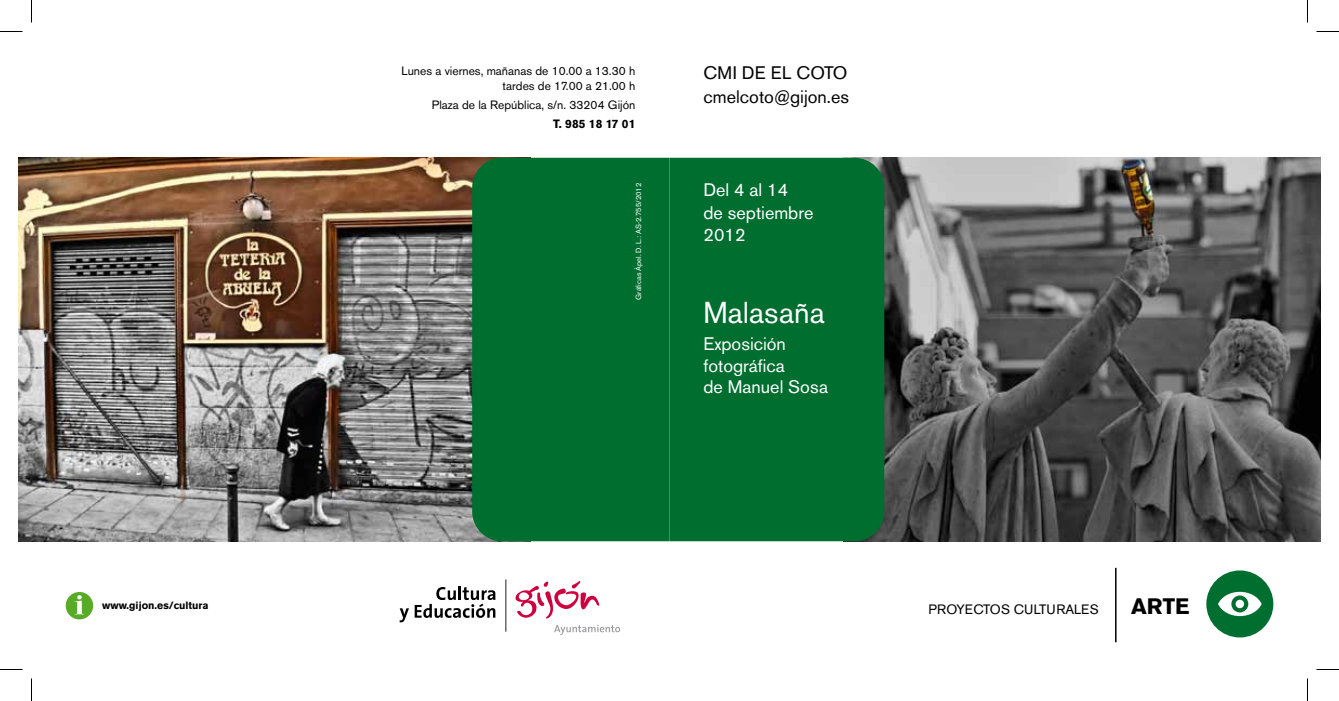
<style>
.page{position:relative;width:1339px;height:701px;background:#fff}
.page>*{position:absolute;margin:0;border:0;box-sizing:border-box;transform-origin:0 0}
.t1{font:30px "Akzidenz Grotesk BE";color:#fff}
.t2{font:700 22.2px "Akzidenz Grotesk BE";color:#000}
.t3{font:18px/21.6px "Akzidenz Grotesk BE";color:#fff}
.t4{font:18px/24px "Akzidenz Grotesk BE";color:#000}
.t5{font:13.5px "Akzidenz Grotesk BE";color:#000}
.t6{font:12px/15px "Akzidenz Grotesk BE";color:#000;text-align:right}
.t7{font:700 12px "Akzidenz Grotesk BE";color:#000}
.t8{font:700 10.5px "Akzidenz Grotesk BE";color:#000}
.t9{font:7.5px "Akzidenz Grotesk BE";color:#fff}
</style>
<div class="page">
<img style="left:19px;top:158px;width:453px;height:383px">
<img style="left:884px;top:158px;width:436px;height:383px">
<div style="left:66px;top:592px;width:27px;height:27px;background:#57ab27;border-radius:50%"></div>
<svg style="left:75px;top:595px;width:9px;height:19px"></svg>
<hr style="left:1115px;top:568px;width:1px;height:74px;background:#000">
<div style="left:1206px;top:570px;width:67px;height:67px;background:#006e2f;border-radius:50%"></div>
<svg style="left:1218px;top:592px;width:43px;height:24px"></svg>
<svg style="left:1231px;top:595px;width:17px;height:17px"></svg>
<div style="left:1235px;top:600px;width:9px;height:8px;background:#fff;border-radius:50%"></div>
<svg style="left:554px;top:625px;width:66px;height:10px"></svg>
<svg style="left:515px;top:581px;width:84px;height:37px"></svg>
<hr style="left:458px;top:586px;width:3px;height:14px;background:#000">
<svg style="left:399px;top:608px;width:10px;height:14px"></svg>
<svg style="left:415px;top:587px;width:80px;height:31px"></svg>
<svg style="left:505px;top:579px;width:1px;height:53px"></svg>
<div style="left:472px;top:158px;width:197px;height:383px;background:#006e2f"></div>
<div style="left:669px;top:158px;width:215px;height:383px;background:#006e2f"></div>
<svg style="left:0;top:31px;width:22px;height:1px"></svg>
<svg style="left:1316px;top:31px;width:23px;height:1px"></svg>
<svg style="left:0;top:669px;width:22px;height:1px"></svg>
<svg style="left:1316px;top:669px;width:23px;height:1px"></svg>
<svg style="left:31px;top:0;width:1px;height:23px"></svg>
<svg style="left:31px;top:678px;width:1px;height:23px"></svg>
<svg style="left:1307px;top:0;width:1px;height:23px"></svg>
<svg style="left:1307px;top:678px;width:1px;height:23px"></svg>
<p class="t6" style="left:401px;top:63px;width:235px">Lunes a viernes, mañanas de 10.00 a 13.30 h tardes de 17.00 a 21.00 h</p>
<p class="t6" style="left:432px;top:97px;width:205px">Plaza de la República, s/n. 33204 Gijón</p>
<p class="t7" style="left:553px;top:117px;width:84px">T. 985 18 17 01</p>
<p class="t9" style="left:634px;top:300px;width:118px;rotate:-90deg">Gráficas Ápel. D. L.: AS-2.755/2012</p>
<h3 class="t4" style="left:703px;top:61px;width:147px">CMI DE EL COTO cmelcoto@gijon.es</h3>
<h3 class="t3" style="left:703px;top:179px;width:111px;line-height:22.5px">Del 4 al 14<br>de septiembre<br>2012</h3>
<h1 class="t1" style="left:703px;top:294px;width:123px">Malasaña</h1>
<h3 class="t3" style="left:703px;top:333px;width:126px">Exposición fotográfica<br>de Manuel Sosa</h3>
<p class="t8" style="left:102px;top:599px;width:108px">www.gijon.es/cultura</p>
<p class="t5" style="left:928px;top:601px;width:172px">PROYECTOS CULTURALES</p>
<h2 class="t2" style="left:1131px;top:593px;width:60px">ARTE</h2>
</div>
